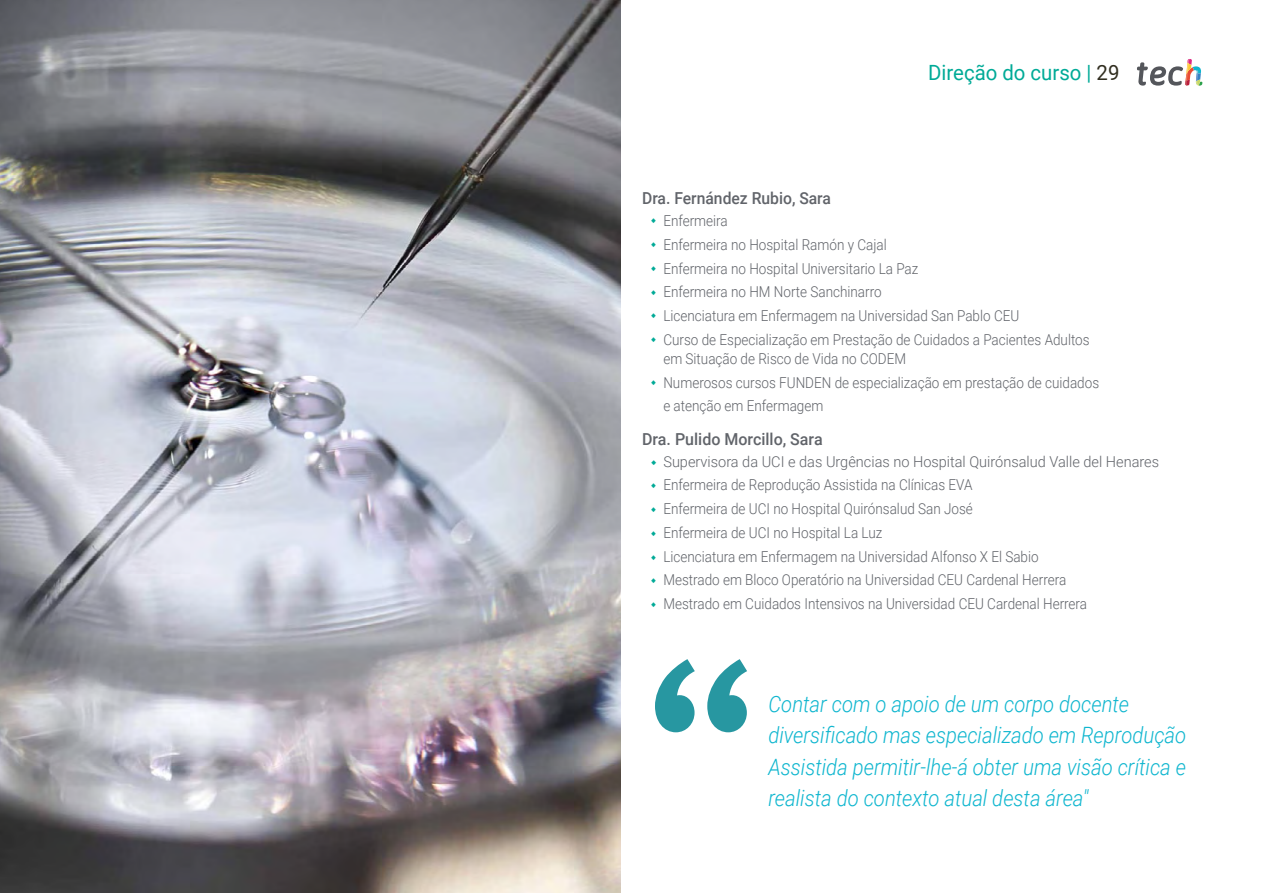
<style>
.page{position:relative;width:1263px;height:893px;background:#fff}
.page>*{position:absolute;margin:0;border:0;box-sizing:border-box;transform-origin:0 0}
.t1{font:italic 300 22.5px/31.5px "Roboto";color:#0fb6cf;scale:.9 1}
.t2{font:21px "Roboto";color:#00aa97}
.t3{font:500 16.5px "Roboto";color:#61646a;scale:.95 1}
.t4{font:500 16.5px "Roboto";color:#61646a}
.t5{font:300 15px/23.7px "Roboto";color:#61646a}
.t6{font:300 15px/23.7px "Roboto";color:#61646a;scale:.9 1}
.s1{color:#312e20}
</style>
<div class="page">
<svg style="left:1137px;top:59px;width:65px;height:27px"></svg>
<img style="left:0;top:0;width:621px;height:893px">
<svg style="left:655px;top:659px;width:92px;height:73px"></svg>
<h2 class="t2" style="left:928px;top:57px;width:193px">Direção do curso | <span class="s1">29</span></h2>
<p class="t3" style="left:642px;top:186px;width:200px">Dra. Fernández Rubio, Sara</p>
<p class="t6" style="left:663px;top:208px;width:475px">Enfermeira<br>Enfermeira no Hospital Ramón y Cajal<br>Enfermeira no Hospital Universitario La Paz<br>Enfermeira no HM Norte Sanchinarro<br>Licenciatura em Enfermagem na Universidad San Pablo CEU<br>Curso de Especialização em Prestação de Cuidados a Pacientes Adultos</p>
<p class="t6" style="left:663px;top:347px;width:486px;line-height:23.1px">em Situação de Risco de Vida no CODEM<br>Numerosos cursos FUNDEN de especialização em prestação de cuidados e atenção em Enfermagem</p>
<p class="t4" style="left:642px;top:427px;width:182px">Dra. Pulido Morcillo, Sara</p>
<p class="t5" style="left:663px;top:449px;width:497px">Supervisora da UCI e das Urgências no Hospital Quirónsalud Valle del Henares Enfermeira de Reprodução Assistida na Clínicas EVA<br>Enfermeira de UCI no Hospital Quirónsalud San José<br>Enfermeira de UCI no Hospital La Luz<br>Licenciatura em Enfermagem na Universidad Alfonso X El Sabio<br>Mestrado em Bloco Operatório na Universidad CEU Cardenal Herrera<br>Mestrado em Cuidados Intensivos na Universidad CEU Cardenal Herrera</p>
<h1 class="t1" style="left:768px;top:687px;width:466px">Contar com o apoio de um corpo docente diversificado mas especializado em Reprodução Assistida permitir-lhe-á obter uma visão crítica e realista do contexto atual desta área"</h1>
</div>
